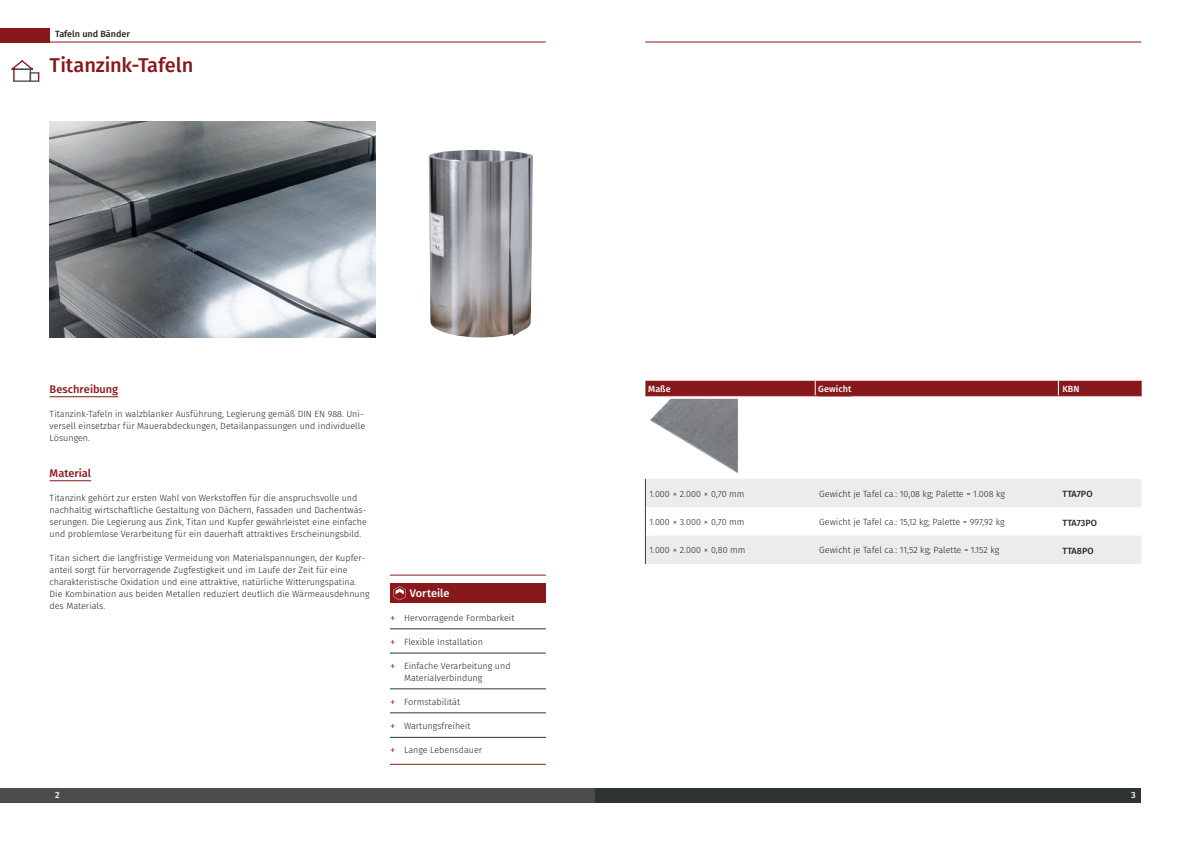
<style>
.page{position:relative;width:1191px;height:842px;background:#fff}
.page>*{position:absolute;margin:0;border:0;box-sizing:border-box;transform-origin:0 0}
.t1{font:500 20px "Fira Sans";letter-spacing:-.005em;color:#88181b}
.t2{font:500 11px "Fira Sans";color:#88181b}
.t3{font:500 11px "Fira Sans";letter-spacing:-.005em;color:#fff}
.t4{font:300 9px/12px "Fira Sans";color:#231f20}
.t5{font:500 9px "Fira Sans";letter-spacing:.005em;color:#282526}
.t6{font:500 9px "Fira Sans";letter-spacing:.005em;color:#fff}
.t7{font:500 9px "Fira Sans";color:#231f20}
.s1{font-size:12px;color:#88181b}
</style>
<div class="page">
<div style="left:0;top:788px;width:595px;height:14px;background:#4b4d4c"></div>
<div style="left:595px;top:788px;width:546px;height:14px;background:#2d3432"></div>
<div style="left:0;top:28px;width:50px;height:15px;background:#88181b"></div>
<hr style="left:36px;top:42px;width:510px;height:1px;background:#88181b">
<hr style="left:645px;top:42px;width:496px;height:1px;background:#88181b">
<svg style="left:11px;top:60px;width:28px;height:22px"></svg>
<hr style="left:50px;top:396px;width:68px;height:1px;background:#88181b">
<hr style="left:50px;top:480px;width:41px;height:1px;background:#88181b">
<img style="left:50px;top:121px;width:326px;height:216px">
<svg style="left:646px;top:479px;width:495px;height:85px;fill:#edeceb"></svg>
<div style="left:645px;top:381px;width:496px;height:14px;background:#88181b"></div>
<hr style="left:645px;top:395px;width:170px;height:1px;background:#88181b">
<hr style="left:815px;top:395px;width:243px;height:1px;background:#88181b">
<hr style="left:1058px;top:395px;width:83px;height:1px;background:#88181b">
<svg style="left:645px;top:479px;width:1px;height:85px"></svg>
<hr style="left:818px;top:396px;width:33px;height:1px;background:#88181b">
<img style="left:650px;top:399px;width:88px;height:75px">
<div style="left:390px;top:583px;width:156px;height:20px;background:#88181b"></div>
<hr style="left:390px;top:764px;width:156px;height:1px;background:#88181b">
<hr style="left:390px;top:575px;width:156px;height:1px;background:#88181b">
<hr style="left:390px;top:629px;width:156px;height:1px;background:#2d3432">
<hr style="left:390px;top:653px;width:156px;height:1px;background:#2d3432">
<hr style="left:390px;top:689px;width:156px;height:1px;background:#2d3432">
<hr style="left:390px;top:713px;width:156px;height:1px;background:#2d3432">
<hr style="left:390px;top:737px;width:156px;height:1px;background:#2d3432">
<svg style="left:393px;top:586px;width:13px;height:14px"></svg>
<img style="left:429px;top:150px;width:104px;height:188px">
<p class="t7" style="left:55px;top:27px;width:76px">Tafeln und Bänder</p>
<h1 class="t1" style="left:50px;top:51px;width:145px">Titanzink-Tafeln</h1>
<p class="t2" style="left:50px;top:381px;width:70px">Beschreibung</p>
<p class="t4" style="left:50px;top:408px;width:317px">Titanzink-Tafeln in walzblanker Ausführung, Legierung gemäß DIN EN 988. Uni&shy;versell einsetzbar für Mauerabdeckungen, Detailanpassungen und individuelle<br>Lösungen.</p>
<p class="t2" style="left:50px;top:465px;width:43px">Material</p>
<p class="t4" style="left:50px;top:492px;width:319px">Titanzink gehört zur ersten Wahl von Werkstoffen für die anspruchsvolle und nachhaltig wirtschaftliche Gestaltung von Dächern, Fassaden und Dachentwäs&shy;serungen. Die Legierung aus Zink, Titan und Kupfer gewährleistet eine einfache und problemlose Verarbeitung für ein dauerhaft attraktives Erscheinungsbild.</p>
<p class="t4" style="left:50px;top:552px;width:321px">Titan sichert die langfristige Vermeidung von Materialspannungen, der Kupfer&shy;anteil sorgt für hervorragende Zugfestigkeit und im Laufe der Zeit für eine charakteristische Oxidation und eine attraktive, natürliche Witterungspatina.<br>Die Kombination aus beiden Metallen reduziert deutlich die Wärmeausdehnung des Materials.</p>
<p class="t3" style="left:410px;top:585px;width:41px">Vorteile</p>
<p class="t4" style="left:390px;top:612px;width:126px"><span class="s1">+</span> Hervorragende Formbarkeit</p>
<p class="t4" style="left:390px;top:636px;width:95px"><span class="s1">+</span> Flexible Installation</p>
<p class="t4" style="left:404px;top:660px;width:108px;text-indent:-14px"><span class="s1">+</span> Einfache Verarbeitung und<br>Materialverbindung</p>
<p class="t4" style="left:390px;top:696px;width:72px"><span class="s1">+</span> Formstabilität</p>
<p class="t4" style="left:390px;top:720px;width:82px"><span class="s1">+</span> Wartungsfreiheit</p>
<p class="t4" style="left:390px;top:744px;width:94px"><span class="s1">+</span> Lange Lebensdauer</p>
<p class="t6" style="left:648px;top:382px;width:24px">Maße</p>
<p class="t6" style="left:818px;top:382px;width:35px">Gewicht</p>
<p class="t6" style="left:1062px;top:382px;width:19px">KBN</p>
<p class="t4" style="left:649px;top:488px;width:97px">1.000 × 2.000 × 0,70 mm</p>
<p class="t4" style="left:819px;top:488px;width:187px">Gewicht je Tafel ca.: 10,08 kg; Palette = 1.008 kg</p>
<p class="t5" style="left:1062px;top:488px;width:32px">TTA7PO</p>
<p class="t4" style="left:649px;top:516px;width:97px">1.000 × 3.000 × 0,70 mm</p>
<p class="t4" style="left:819px;top:516px;width:187px">Gewicht je Tafel ca.: 15,12 kg; Palette = 997,92 kg</p>
<p class="t5" style="left:1062px;top:516px;width:36px">TTA73PO</p>
<p class="t4" style="left:649px;top:545px;width:98px">1.000 × 2.000 × 0,80 mm</p>
<p class="t4" style="left:819px;top:545px;width:181px">Gewicht je Tafel ca.: 11,52 kg; Palette = 1.152 kg</p>
<p class="t5" style="left:1062px;top:544px;width:33px">TTA8PO</p>
<p class="t6" style="left:55px;top:788px;width:6px">2</p>
<p class="t6" style="left:1131px;top:788px;width:6px">3</p>
</div>
